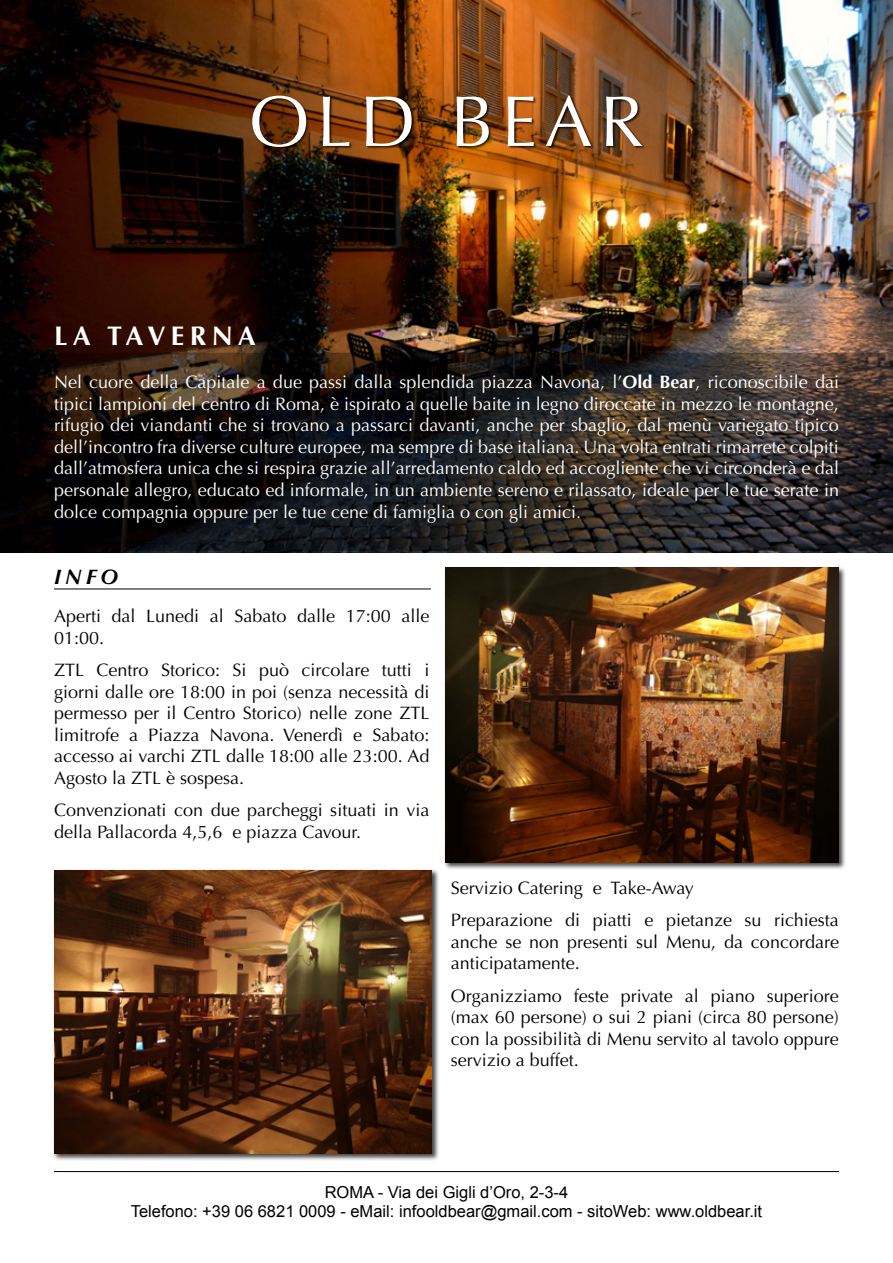
<style>
.page{position:relative;width:893px;height:1263px;background:#fff}
.page>*{position:absolute;margin:0;border:0;box-sizing:border-box;transform-origin:0 0}
.t1{font:72px "Optima";letter-spacing:.1em;color:#fff}
.t2{font:700 27px "Optima";letter-spacing:.2em;color:#fff}
.t3{font:italic 700 21px "Optima";color:#000}
.t4{font:18px/21.6px "Optima";color:#000}
.t5{font:18px/21.6px "Optima";color:#fff;text-align:justify}
.t6{font:16.5px/19.8px "Arial";color:#000;text-align:center}
.s1{font-weight:700}
</style>
<div class="page">
<img style="left:0;top:0;width:893px;height:553px">
<svg style="left:3px;top:356px;width:887px;height:192px;background:#211d1b"></svg>
<div style="left:0;top:353px;width:893px;height:198px;border:2px solid #000"></div>
<div style="left:252px;top:95px;width:394px;height:55px;background:#000;opacity:.75"></div>
<hr style="left:54px;top:1171px;width:785px;height:1px;background:#000">
<div style="left:444px;top:566px;width:402px;height:305px;background:#000;opacity:.75"></div>
<img style="left:445px;top:568px;width:394px;height:295px">
<div style="left:52px;top:869px;width:387px;height:292px;background:#000;opacity:.75"></div>
<img style="left:54px;top:870px;width:378px;height:284px">
<hr style="left:54px;top:589px;width:377px;height:1px;background:#000">
<h1 class="t1" style="left:249px;top:80px;width:396px">OLD BEAR</h1>
<h2 class="t2" style="left:54px;top:320px;width:203px">LA TAVERNA</h2>
<p class="t5" style="left:54px;top:371px;width:786px">Nel cuore della Capitale a due passi dalla splendida piazza Navona, l’<span class="s1">Old Bear</span>, riconoscibile dai tipici lampioni del centro di Roma, è ispirato a quelle baite in legno diroccate in mezzo le montagne, rifugio dei viandanti che si trovano a passarci davanti, anche per sbaglio, dal menù variegato tipico dell’incontro fra diverse culture europee, ma sempre di base italiana. Una volta entrati rimarrete colpiti dall’atmosfera unica che si respira grazie all’arredamento caldo ed accogliente che vi circonderà e dal personale allegro, educato ed informale, in un ambiente sereno e rilassato, ideale per le tue serate in dolce compagnia oppure per le tue cene di famiglia o con gli amici.</p>
<p class="t3" style="left:54px;top:565px;width:65px">INFO</p>
<p class="t4" style="left:54px;top:605px;width:377px">Aperti dal Lunedi al Sabato dalle 17:00 alle<br>01:00.</p>
<p class="t4" style="left:54px;top:659px;width:377px;text-align:justify">ZTL Centro Storico: Si può circolare tutti i giorni dalle ore 18:00 in poi (senza necessità di permesso per il Centro Storico) nelle zone ZTL limitrofe a Piazza Navona. Venerdì e Sabato: accesso ai varchi ZTL dalle 18:00 alle 23:00. Ad Agosto la ZTL è sospesa.</p>
<p class="t4" style="left:54px;top:800px;width:377px">Convenzionati con due parcheggi situati in via della Pallacorda 4,5,6 e piazza Cavour.</p>
<p class="t4" style="left:451px;top:871px;width:390px;line-height:32.4px">Servizio Catering e Take-Away<br>Preparazione di piatti e pietanze su richiesta</p>
<p class="t4" style="left:451px;top:931px;width:390px">anche se non presenti sul Menu, da concordare anticipatamente.</p>
<p class="t4" style="left:451px;top:985px;width:390px;text-align:justify">Organizziamo feste private al piano superiore (max 60 persone) o sui 2 piani (circa 80 persone) con la possibilità di Menu servito al tavolo oppure servizio a buffet.</p>
<p class="t6" style="left:131px;top:1182px;width:633px">ROMA - Via dei Gigli d’Oro, 2-3-4<br>Telefono: +39 06 6821 0009 - eMail: infooldbear@gmail.com - sitoWeb: www.oldbear.it</p>
</div>
